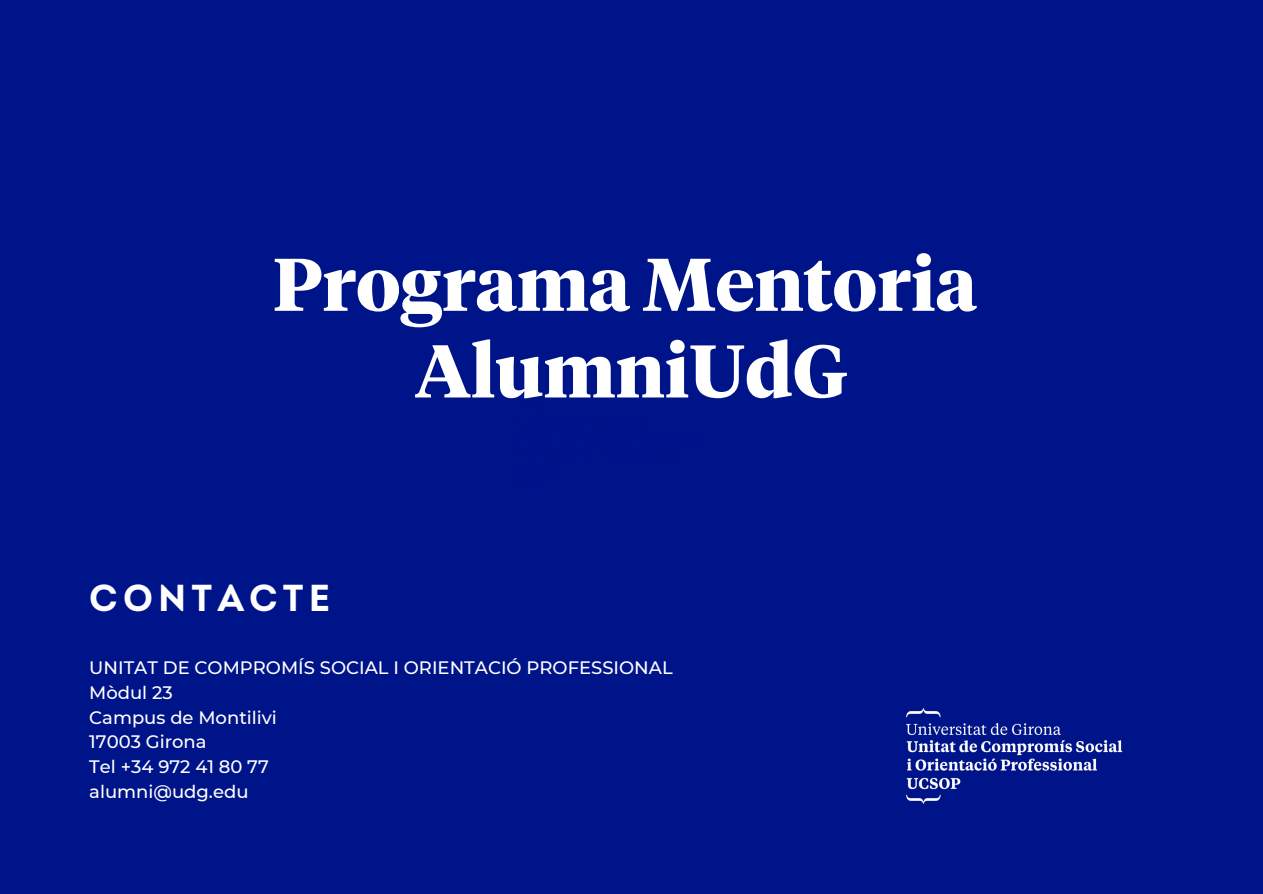
<style>
.page{position:relative;width:1263px;height:894px;background:#fff}
.page>*{position:absolute;margin:0;border:0;box-sizing:border-box;transform-origin:0 0}
.t1{font:700 74.1px "Tiempos Headline";color:#fff}
.t2{font:700 37.5px "Intro";letter-spacing:.14em;color:#fff}
.t3{font:500 18px "Montserrat";color:#fff}
</style>
<div class="page">
<div style="left:0;top:0;width:1263px;height:893px;background:#001489"></div>
<img style="left:907px;top:708px;width:216px;height:95px">
<p class="t1" style="left:273px;top:253px;width:705px">Programa Mentoria</p>
<p class="t1" style="left:415px;top:339px;width:434px">AlumniUdG</p>
<p class="t2" style="left:89px;top:582px;width:243px">CONTACTE</p>
<p class="t3" style="left:89px;top:656px;width:585px">UNITAT DE COMPROMÍS SOCIAL I ORIENTACIÓ PROFESSIONAL</p>
<p class="t3" style="left:89px;top:681px;width:85px">Mòdul 23</p>
<p class="t3" style="left:89px;top:706px;width:189px">Campus de Montilivi</p>
<p class="t3" style="left:89px;top:730px;width:119px">17003 Girona</p>
<p class="t3" style="left:89px;top:755px;width:181px">Tel +34 972 41 80 77</p>
<p class="t3" style="left:89px;top:780px;width:161px">alumni@udg.edu</p>
</div>
